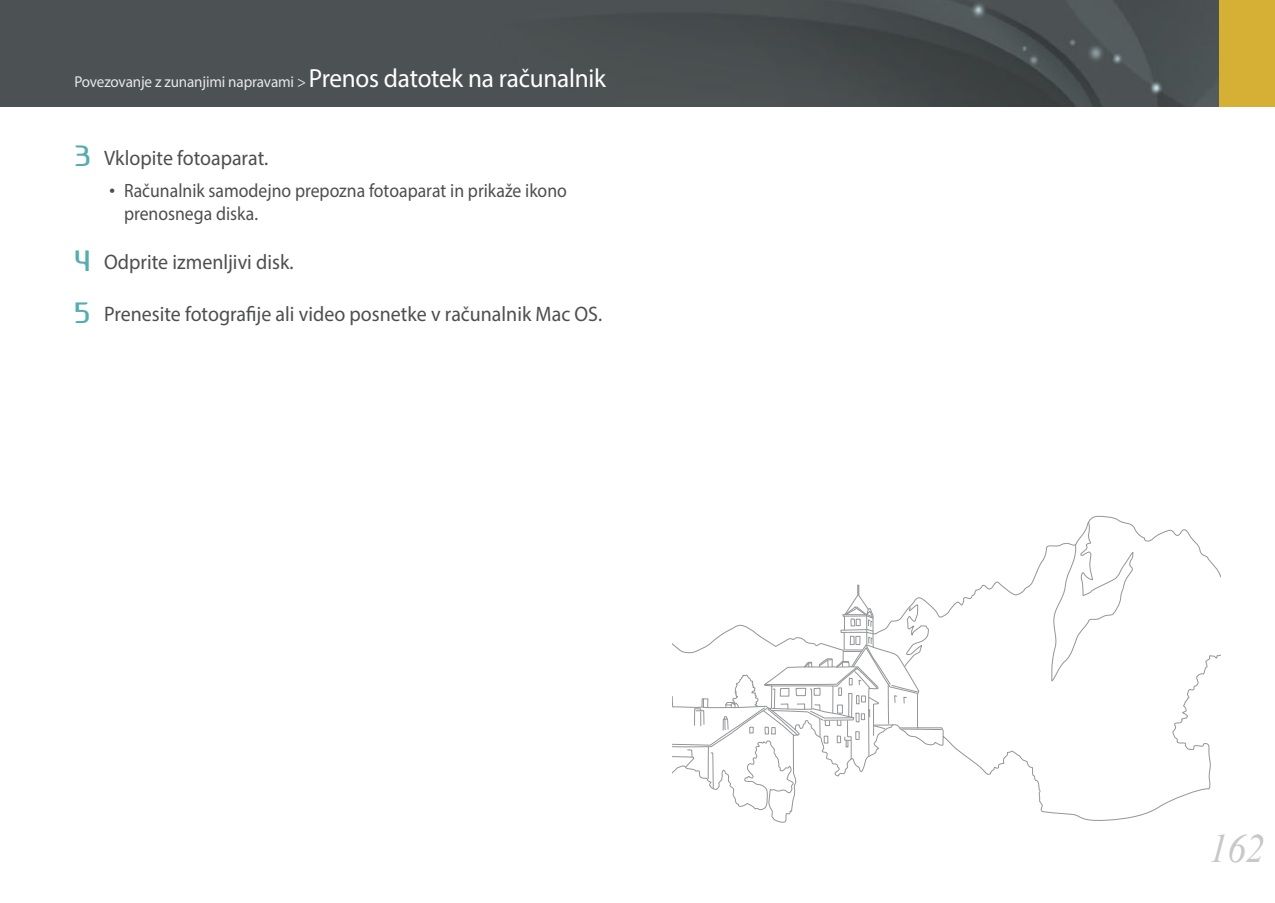
<style>
.page{position:relative;width:1275px;height:903px;background:#fff}
.page>*{position:absolute;margin:0;border:0;box-sizing:border-box;transform-origin:0 0}
.t1{font:italic 40.25px "Times New Roman";color:#c6c8ca;scale:.95 1}
.t2{font:21px "Myriad Pro";color:#4d4e4f;scale:.95 1}
.t3{font:19.25px/22.8px "Myriad Pro";color:#4d4e4f;scale:.92 1}
.t4{font:15.75px "Myriad Pro";letter-spacing:-.01em;color:#e6e7e9;scale:.96 1}
.s1{font-size:26.25px;color:#fff}
.s2{font-family:"Ageonebold";font-size:26.25px;color:#57adae}
.s3{font-family:"Arial";font-size:17.5px}
</style>
<div class="page">
<img style="left:0;top:0;width:1220px;height:107px">
<div style="left:1220px;top:0;width:55px;height:107px;background:#d6b035"></div>
<svg style="left:944px;top:516px;width:276px;height:100px"></svg>
<svg style="left:713px;top:655px;width:507px;height:168px"></svg>
<svg style="left:672px;top:584px;width:272px;height:205px"></svg>
<svg style="left:1050px;top:521px;width:83px;height:161px"></svg>
<p class="t4" style="left:74px;top:75px;width:555px">Povezovanje z zunanjimi napravami &gt; <span class="s1">Prenos datotek na računalnik</span></p>
<p class="t2" style="left:74px;top:150px;width:206px"><span class="s2">3</span> Vklopite fotoaparat.</p>
<p class="t3" style="left:124px;top:182px;width:483px;text-indent:-15px"><span class="s3">•</span> Računalnik samodejno prepozna fotoaparat in prikaže ikono prenosnega diska.</p>
<p class="t2" style="left:74px;top:254px;width:232px"><span class="s2">4</span> Odprite izmenljivi disk.</p>
<p class="t2" style="left:74px;top:306px;width:557px"><span class="s2">5</span> Prenesite fotografije ali video posnetke v računalnik Mac OS.</p>
<h1 class="t1" style="left:1209px;top:826px;width:60px">162</h1>
</div>
